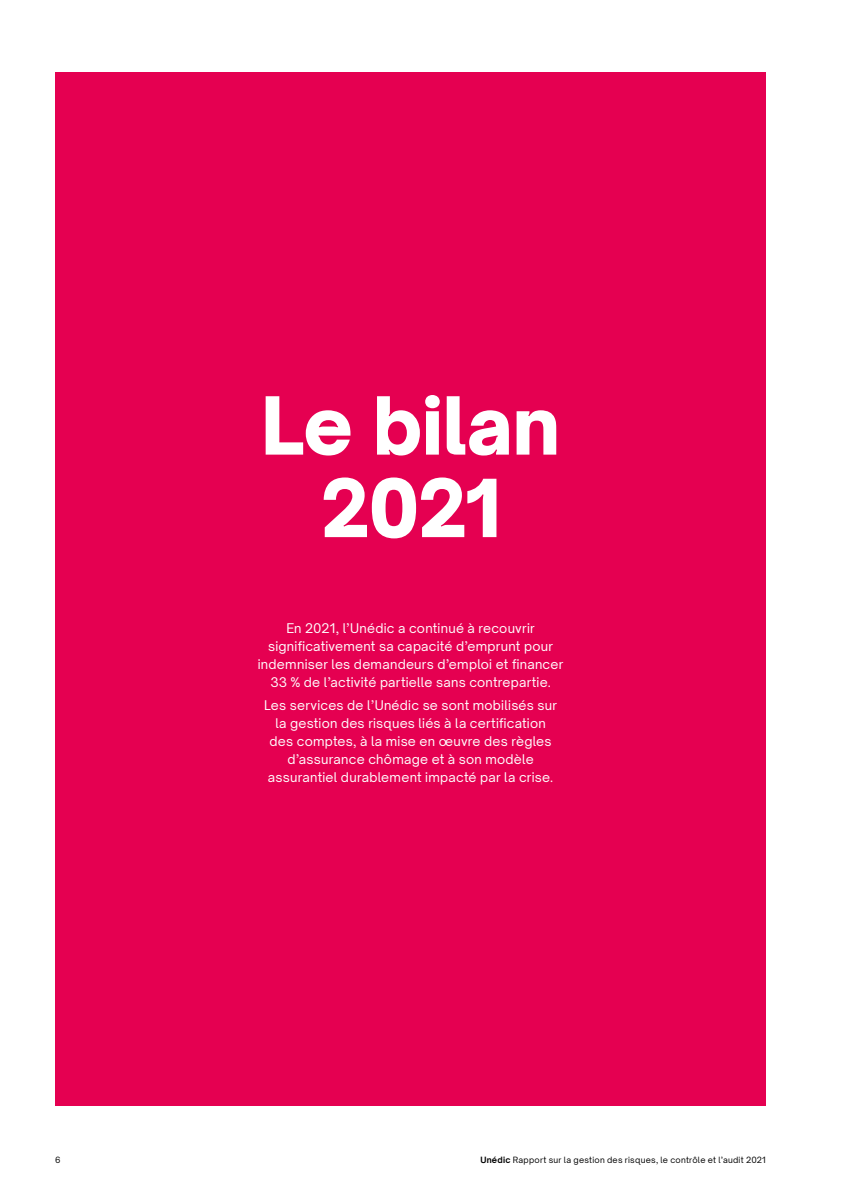
<style>
.page{position:relative;width:851px;height:1191px;background:#fff}
.page>*{position:absolute;margin:0;border:0;box-sizing:border-box;transform-origin:0 0}
.t1{font:900 76.5px/82.5px "Open Sauce Sans";letter-spacing:-.01em;color:#fff;text-align:center}
.t2{font:12.75px/18px "Open Sauce Sans";letter-spacing:.02em;color:#fff;text-align:center}
.t3{font:8.25px "Open Sauce Sans";letter-spacing:.03em;color:#000}
.s1{font-weight:700}
</style>
<div class="page">
<div style="left:55px;top:72px;width:710px;height:1034px;background:#e50051"></div>
<h1 class="t1" style="left:261px;top:383px;width:300px">Le bilan<br>2021</h1>
<p class="t2" style="left:258px;top:619px;width:307px">En 2021, l’Unédic a continué à recouvrir significativement sa capacité d’emprunt pour indemniser les demandeurs d’emploi et financer 33 % de l’activité partielle sans contrepartie.</p>
<p class="t2" style="left:264px;top:695px;width:294px">Les services de l’Unédic se sont mobilisés sur la gestion des risques liés à la certification des comptes, à la mise en oeuvre des règles d’assurance chômage et à son modèle assurantiel durablement impacté par la crise.</p>
<p class="t3" style="left:55px;top:1154px;width:7px">6</p>
<p class="t3" style="left:480px;top:1154px;width:287px"><span class="s1">Unédic</span> Rapport sur la gestion des risques, le contrôle et l’audit 2021</p>
</div>
